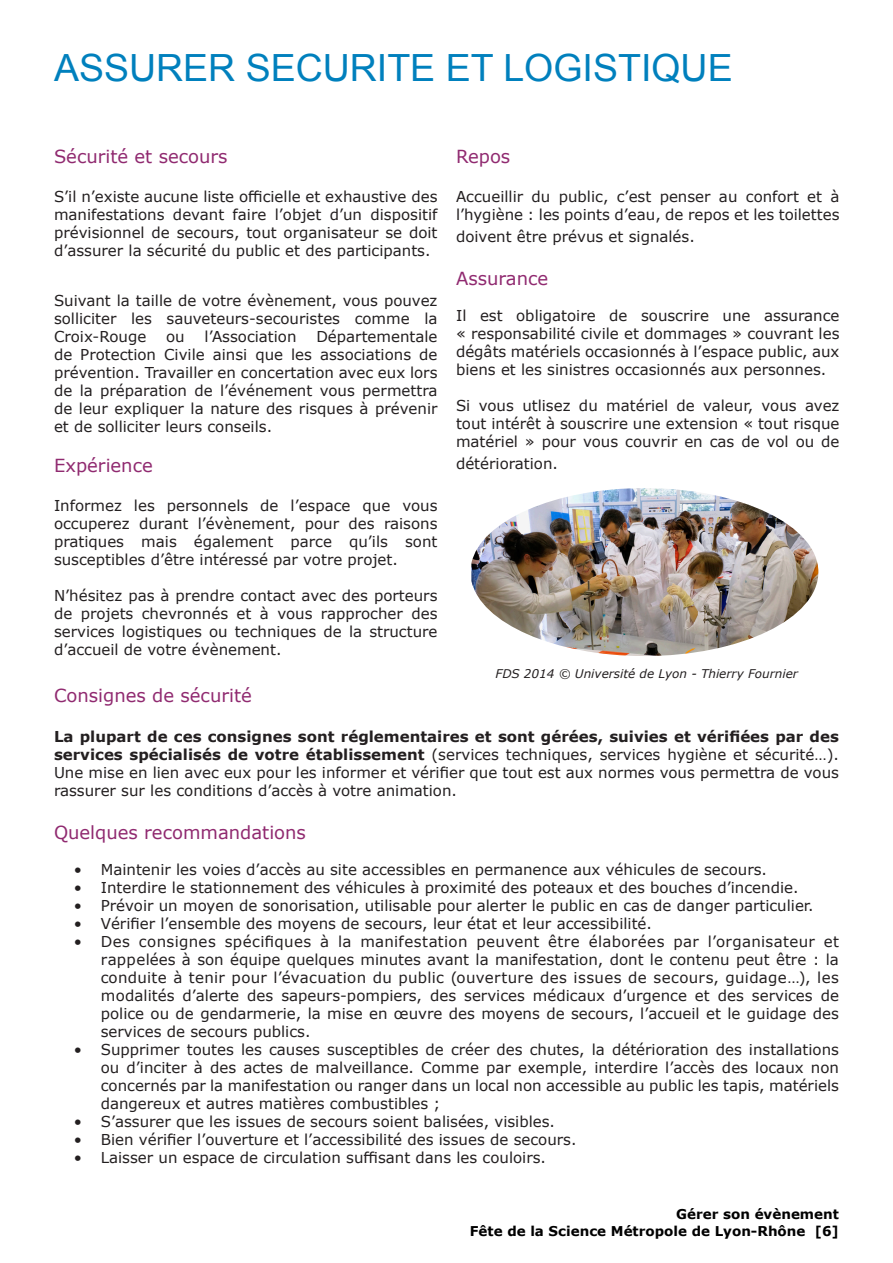
<style>
.page{position:relative;width:893px;height:1263px;background:#fff}
.page>*{position:absolute;margin:0;border:0;box-sizing:border-box;transform-origin:0 0}
.t1{font:37.5px "Arial";color:#0080bd}
.t2{font:18px "Verdana";color:#902a70}
.t3{font:15px/18px "Verdana";color:#231f20;text-align:justify}
.t4{font:700 13.5px "Verdana";color:#000}
.t5{font:italic 12px "Verdana";color:#231f20}
.s1{font-weight:700}
</style>
<div class="page">
<img style="left:471px;top:488px;width:347px;height:168px">
<p class="t1" style="left:54px;top:42px;width:680px">ASSURER SECURITE ET LOGISTIQUE</p>
<p class="t2" style="left:54px;top:144px;width:175px">Sécurité et secours</p>
<p class="t3" style="left:54px;top:188px;width:385px">S’il n’existe aucune liste officielle et exhaustive des manifestations devant faire l’objet d’un dispositif prévisionnel de secours, tout organisateur se doit d’assurer la sécurité du public et des participants.</p>
<p class="t3" style="left:54px;top:291px;width:385px">Suivant la taille de votre évènement, vous pouvez solliciter les sauveteurs-secouristes comme la Croix-Rouge</p>
<p class="t3" style="left:54px;top:327px;width:385px;text-indent:262px">Départementale de Protection Civile ainsi que les associations de prévention. Travailler en concertation avec eux lors de la préparation de l’événement vous permettra de leur expliquer la nature des risques à prévenir et de solliciter leurs conseils.</p>
<p class="t2" style="left:54px;top:453px;width:100px">Expérience</p>
<p class="t3" style="left:54px;top:497px;width:385px">Informez les personnels de l’espace que vous occuperez durant l’évènement, pour des raisons pratiques mais également parce qu’ils sont susceptibles d’être intéressé par votre projet.</p>
<p class="t3" style="left:54px;top:587px;width:385px">N’hésitez pas à prendre contact avec des porteurs de projets chevronnés et à vous rapprocher des services logistiques ou techniques de la structure d’accueil de votre évènement.</p>
<p class="t3" style="left:166px;top:327px;width:20px">ou</p>
<p class="t3" style="left:205px;top:327px;width:93px">l’Association</p>
<p class="t2" style="left:456px;top:144px;width:56px">Repos</p>
<p class="t3" style="left:456px;top:188px;width:385px">Accueillir du public, c’est penser au confort et à l’hygiène : les points d’eau, de repos et les toilettes</p>
<p class="t3" style="left:456px;top:227px;width:240px">doivent être prévus et signalés.</p>
<p class="t2" style="left:456px;top:266px;width:94px">Assurance</p>
<p class="t3" style="left:456px;top:306px;width:385px">Il est obligatoire de souscrire une assurance « responsabilité civile et dommages » couvrant les dégâts matériels occasionnés à l’espace public, aux biens et les sinistres occasionnés aux personnes.</p>
<p class="t3" style="left:456px;top:396px;width:385px">Si vous utlisez du matériel de valeur, vous avez tout intérêt à souscrire une extension « tout risque matériel » pour vous couvrir en cas de vol ou de</p>
<p class="t3" style="left:456px;top:454px;width:103px">détérioration.</p>
<p class="t5" style="left:495px;top:665px;width:304px">FDS 2014 © Université de Lyon - Thierry Fournier</p>
<p class="t2" style="left:54px;top:683px;width:199px">Consignes de sécurité</p>
<p class="t3" style="left:54px;top:727px;width:786px"><span class="s1">La plupart de ces consignes sont réglementaires et sont gérées, suivies et vérifiées par des services spécialisés de votre établissement</span> (services techniques, services hygiène et sécurité…).<br>Une mise en lien avec eux pour les informer et vérifier que tout est aux normes vous permettra de vous rassurer sur les conditions d’accès à votre animation.</p>
<p class="t2" style="left:54px;top:820px;width:253px">Quelques recommandations</p>
<p class="t3" style="left:74px;top:860px;width:695px">• Maintenir les voies d’accès au site accessibles en permanence aux véhicules de secours.</p>
<p class="t3" style="left:74px;top:878px;width:726px">• Interdire le stationnement des véhicules à proximité des poteaux et des bouches d’incendie.</p>
<p class="t3" style="left:74px;top:896px;width:741px">• Prévoir un moyen de sonorisation, utilisable pour alerter le public en cas de danger particulier.</p>
<p class="t3" style="left:74px;top:914px;width:580px">• Vérifier l’ensemble des moyens de secours, leur état et leur accessibilité.</p>
<p class="t3" style="left:101px;top:932px;width:740px;text-indent:-27px">• Des consignes spécifiques à la manifestation peuvent être élaborées par l’organisateur et rappelées à son équipe quelques minutes avant la manifestation, dont le contenu peut être : la conduite à tenir pour l’évacuation du public (ouverture des issues de secours, guidage…), les modalités d’alerte des sapeurs-pompiers, des services médicaux d’urgence et des services de police ou de gendarmerie, la mise en œuvre des moyens de secours, l’accueil et le guidage des services de secours publics.</p>
<p class="t3" style="left:101px;top:1040px;width:740px;text-indent:-27px">• Supprimer toutes les causes susceptibles de créer des chutes, la détérioration des installations ou d’inciter à des actes de malveillance. Comme par exemple, interdire l’accès des locaux non concernés par la manifestation ou ranger dans un local non accessible au public les tapis, matériels dangereux et autres matières combustibles ;</p>
<p class="t3" style="left:74px;top:1112px;width:483px">• S’assurer que les issues de secours soient balisées, visibles.</p>
<p class="t3" style="left:74px;top:1130px;width:504px">• Bien vérifier l’ouverture et l’accessibilité des issues de secours.</p>
<p class="t3" style="left:74px;top:1148px;width:474px">• Laisser un espace de circulation suffisant dans les couloirs.</p>
<p class="t4" style="left:676px;top:1205px;width:164px">Gérer son évènement</p>
<p class="t4" style="left:470px;top:1221px;width:371px">Fête de la Science Métropole de Lyon-Rhône [6]</p>
</div>
